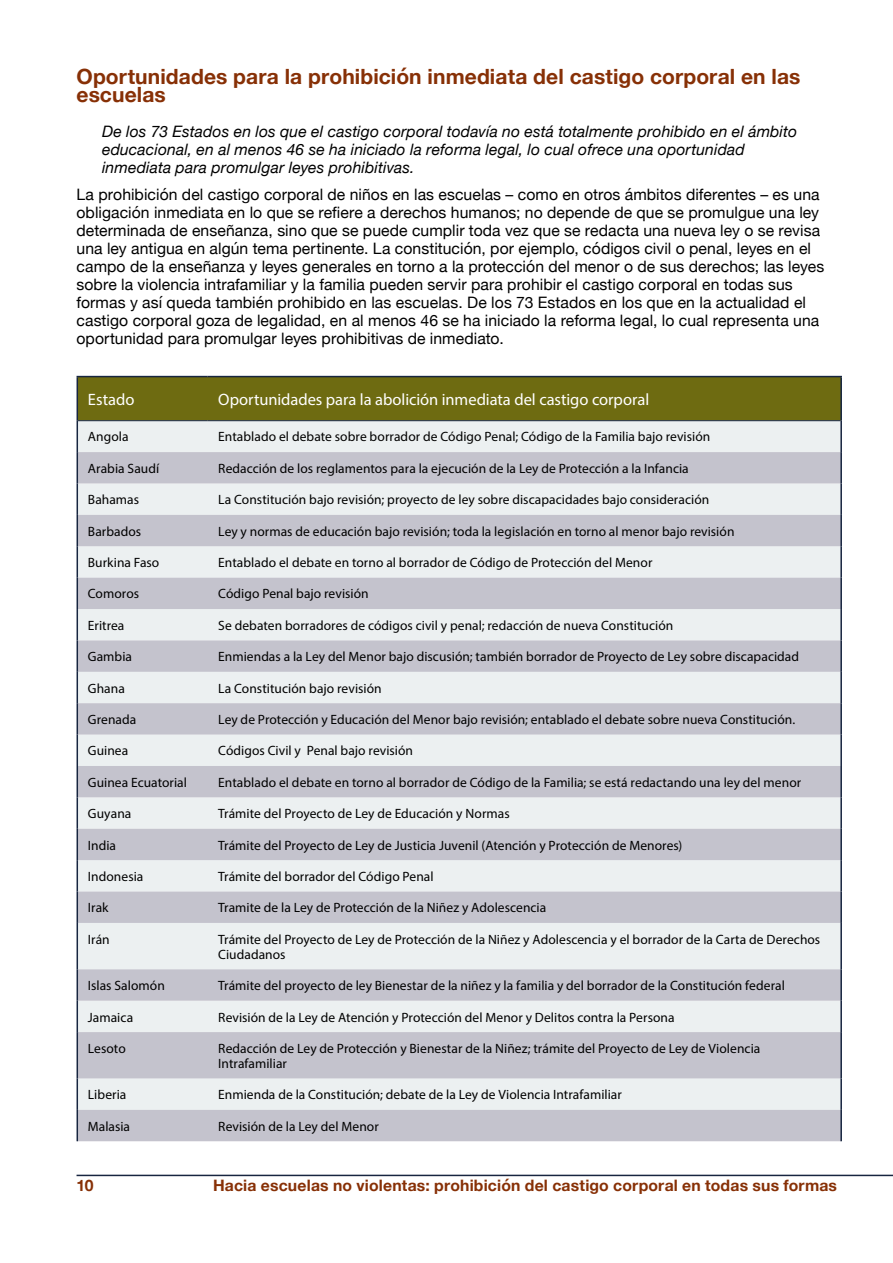
<style>
.page{position:relative;width:893px;height:1263px;background:#fff}
.page>*{position:absolute;margin:0;border:0;box-sizing:border-box;transform-origin:0 0}
.t1{font:700 21px/18px "Helvetica Neue";letter-spacing:.005em;color:#873006}
.t2{font:16.5px "Myriad Pro";color:#fff}
.t3{font:15.75px/18px "Helvetica Neue";letter-spacing:.005em;color:#000}
.t4{font:italic 15.75px/18px "Helvetica Neue";letter-spacing:.005em;color:#000}
.t5{font:700 15.75px "Helvetica Neue";letter-spacing:.01em;color:#873006}
.t6{font:13.5px/15px "Myriad Pro";letter-spacing:.005em;color:#000}
</style>
<div class="page">
<hr style="left:77px;top:1175px;width:816px;height:1px;background:#172540">
<div style="left:78px;top:377px;width:762px;height:43px;background:#6e6b11"></div>
<div style="left:78px;top:421px;width:762px;height:31px;background:#ecf0f1"></div>
<svg style="left:78px;top:452px;width:762px;height:689px;background:#d7d8de"></svg>
<hr style="left:77px;top:377px;width:1px;height:44px;background:#172540">
<hr style="left:77px;top:376px;width:131px;height:1px;background:#172540">
<hr style="left:78px;top:420px;width:130px;height:1px;background:#172540">
<hr style="left:208px;top:376px;width:634px;height:1px;background:#172540">
<hr style="left:840px;top:377px;width:2px;height:44px;background:#172540">
<hr style="left:208px;top:420px;width:632px;height:1px;background:#172540">
<hr style="left:77px;top:421px;width:1px;height:31px;background:#172540">
<hr style="left:840px;top:421px;width:2px;height:31px;background:#172540">
<hr style="left:77px;top:452px;width:1px;height:31px;background:#172540">
<hr style="left:77px;top:483px;width:1px;height:32px;background:#172540">
<hr style="left:77px;top:515px;width:1px;height:31px;background:#172540">
<hr style="left:77px;top:546px;width:1px;height:32px;background:#172540">
<hr style="left:77px;top:578px;width:1px;height:31px;background:#172540">
<hr style="left:77px;top:609px;width:1px;height:31px;background:#172540">
<hr style="left:77px;top:640px;width:1px;height:32px;background:#172540">
<hr style="left:77px;top:672px;width:1px;height:31px;background:#172540">
<hr style="left:77px;top:703px;width:1px;height:32px;background:#172540">
<hr style="left:77px;top:735px;width:1px;height:31px;background:#172540">
<hr style="left:77px;top:766px;width:1px;height:31px;background:#172540">
<hr style="left:77px;top:797px;width:1px;height:32px;background:#172540">
<hr style="left:77px;top:829px;width:1px;height:31px;background:#172540">
<hr style="left:840px;top:452px;width:2px;height:31px;background:#172540">
<hr style="left:840px;top:483px;width:2px;height:32px;background:#172540">
<hr style="left:840px;top:515px;width:2px;height:31px;background:#172540">
<hr style="left:840px;top:546px;width:2px;height:32px;background:#172540">
<hr style="left:840px;top:578px;width:2px;height:31px;background:#172540">
<hr style="left:840px;top:609px;width:2px;height:31px;background:#172540">
<hr style="left:840px;top:640px;width:2px;height:32px;background:#172540">
<hr style="left:840px;top:672px;width:2px;height:31px;background:#172540">
<hr style="left:840px;top:703px;width:2px;height:32px;background:#172540">
<hr style="left:840px;top:735px;width:2px;height:31px;background:#172540">
<hr style="left:840px;top:766px;width:2px;height:31px;background:#172540">
<hr style="left:840px;top:797px;width:2px;height:32px;background:#172540">
<hr style="left:840px;top:829px;width:2px;height:31px;background:#172540">
<hr style="left:77px;top:860px;width:1px;height:31px;background:#172540">
<hr style="left:840px;top:860px;width:2px;height:31px;background:#172540">
<hr style="left:77px;top:891px;width:1px;height:32px;background:#172540">
<hr style="left:840px;top:891px;width:2px;height:32px;background:#172540">
<hr style="left:77px;top:923px;width:1px;height:46px;background:#172540">
<hr style="left:77px;top:969px;width:1px;height:32px;background:#172540">
<hr style="left:77px;top:1001px;width:1px;height:31px;background:#172540">
<hr style="left:77px;top:1032px;width:1px;height:46px;background:#172540">
<hr style="left:840px;top:923px;width:2px;height:46px;background:#172540">
<hr style="left:840px;top:969px;width:2px;height:32px;background:#172540">
<hr style="left:840px;top:1001px;width:2px;height:31px;background:#172540">
<hr style="left:840px;top:1032px;width:2px;height:46px;background:#172540">
<hr style="left:77px;top:1078px;width:1px;height:32px;background:#172540">
<hr style="left:77px;top:1110px;width:1px;height:31px;background:#172540">
<hr style="left:840px;top:1078px;width:2px;height:32px;background:#172540">
<hr style="left:840px;top:1110px;width:2px;height:31px;background:#172540">
<h1 class="t1" style="left:77px;top:68px;width:725px">Oportunidades para la prohibición inmediata del castigo corporal en las escuelas</h1>
<p class="t4" style="left:102px;top:124px;width:696px">De los 73 Estados en los que el castigo corporal todavía no está totalmente prohibido en el ámbito educacional, en al menos 46 se ha iniciado la reforma legal, lo cual ofrece una oportunidad inmediata para promulgar leyes prohibitivas.</p>
<p class="t3" style="left:77px;top:186px;width:749px">La prohibición del castigo corporal de niños en las escuelas – como en otros ámbitos diferentes – es una obligación inmediata en lo que se refiere a derechos humanos; no depende de que se promulgue una ley determinada de enseñanza, sino que se puede cumplir toda vez que se redacta una nueva ley o se revisa una ley antigua en algún tema pertinente. La constitución, por ejemplo, códigos civil o penal, leyes en el campo de la enseñanza y leyes generales en torno a la protección del menor o de sus derechos; las leyes sobre la violencia intrafamiliar y la familia pueden servir para prohibir el castigo corporal en todas sus formas y así queda también prohibido en las escuelas. De los 73 Estados en los que en la actualidad el castigo corporal goza de legalidad, en al menos 46 se ha iniciado la reforma legal, lo cual representa una oportunidad para promulgar leyes prohibitivas de inmediato.</p>
<p class="t2" style="left:88px;top:389px;width:48px">Estado</p>
<p class="t2" style="left:218px;top:389px;width:432px">Oportunidades para la abolición inmediata del castigo corporal</p>
<p class="t6" style="left:88px;top:429px;width:42px">Angola</p>
<p class="t6" style="left:218px;top:429px;width:494px">Entablado el debate sobre borrador de Código Penal; Código de la Familia bajo revisión</p>
<p class="t6" style="left:88px;top:461px;width:73px">Arabia Saudí</p>
<p class="t6" style="left:218px;top:461px;width:472px">Redacción de los reglamentos para la ejecución de la Ley de Protección a la Infancia</p>
<p class="t6" style="left:88px;top:492px;width:53px">Bahamas</p>
<p class="t6" style="left:218px;top:492px;width:492px">La Constitución bajo revisión; proyecto de ley sobre discapacidades bajo consideración</p>
<p class="t6" style="left:88px;top:523px;width:55px">Barbados</p>
<p class="t6" style="left:218px;top:523px;width:518px">Ley y normas de educación bajo revisión; toda la legislación en torno al menor bajo revisión</p>
<p class="t6" style="left:88px;top:555px;width:73px">Burkina Faso</p>
<p class="t6" style="left:218px;top:555px;width:436px">Entablado el debate en torno al borrador de Código de Protección del Menor</p>
<p class="t6" style="left:88px;top:586px;width:53px">Comoros</p>
<p class="t6" style="left:218px;top:586px;width:152px">Código Penal bajo revisión</p>
<p class="t6" style="left:88px;top:617px;width:38px">Eritrea</p>
<p class="t6" style="left:218px;top:617px;width:457px">Se debaten borradores de códigos civil y penal; redacción de nueva Constitución</p>
<p class="t6" style="left:88px;top:649px;width:46px">Gambia</p>
<p class="t6" style="left:218px;top:649px;width:582px">Enmiendas a la Ley del Menor bajo discusión; también borrador de Proyecto de Ley sobre discapacidad</p>
<p class="t6" style="left:88px;top:680px;width:38px">Ghana</p>
<p class="t6" style="left:218px;top:680px;width:165px">La Constitución bajo revisión</p>
<p class="t6" style="left:88px;top:712px;width:50px">Grenada</p>
<p class="t6" style="left:218px;top:712px;width:579px">Ley de Protección y Educación del Menor bajo revisión; entablado el debate sobre nueva Constitución.</p>
<p class="t6" style="left:88px;top:743px;width:42px">Guinea</p>
<p class="t6" style="left:218px;top:743px;width:196px">Códigos Civil y Penal bajo revisión</p>
<p class="t6" style="left:88px;top:774px;width:101px">Guinea Ecuatorial</p>
<p class="t6" style="left:218px;top:774px;width:584px">Entablado el debate en torno al borrador de Código de la Familia; se está redactando una ley del menor</p>
<p class="t6" style="left:88px;top:806px;width:45px">Guyana</p>
<p class="t6" style="left:218px;top:806px;width:293px">Trámite del Proyecto de Ley de Educación y Normas</p>
<p class="t6" style="left:88px;top:837px;width:30px">India</p>
<p class="t6" style="left:218px;top:837px;width:465px">Trámite del Proyecto de Ley de Justicia Juvenil (Atención y Protección de Menores)</p>
<p class="t6" style="left:88px;top:869px;width:57px">Indonesia</p>
<p class="t6" style="left:218px;top:869px;width:217px">Trámite del borrador del Código Penal</p>
<p class="t6" style="left:88px;top:900px;width:22px">Irak</p>
<p class="t6" style="left:218px;top:900px;width:330px">Tramite de la Ley de Protección de la Niñez y Adolescencia</p>
<p class="t6" style="left:88px;top:931px;width:23px">Irán</p>
<p class="t6" style="left:218px;top:931px;width:603px">Trámite del Proyecto de Ley de Protección de la Niñez y Adolescencia y el borrador de la Carta de Derechos<br>Ciudadanos</p>
<p class="t6" style="left:88px;top:978px;width:78px">Islas Salomón</p>
<p class="t6" style="left:218px;top:978px;width:568px">Trámite del proyecto de ley Bienestar de la niñez y la familia y del borrador de la Constitución federal</p>
<p class="t6" style="left:88px;top:1009px;width:47px">Jamaica</p>
<p class="t6" style="left:218px;top:1009px;width:458px">Revisión de la Ley de Atención y Protección del Menor y Delitos contra la Persona</p>
<p class="t6" style="left:88px;top:1041px;width:39px">Lesoto</p>
<p class="t6" style="left:218px;top:1041px;width:544px">Redacción de Ley de Protección y Bienestar de la Niñez; trámite del Proyecto de Ley de Violencia<br>Intrafamiliar</p>
<p class="t6" style="left:88px;top:1087px;width:40px">Liberia</p>
<p class="t6" style="left:218px;top:1087px;width:405px">Enmienda de la Constitución; debate de la Ley de Violencia Intrafamiliar</p>
<p class="t6" style="left:88px;top:1118px;width:44px">Malasia</p>
<p class="t6" style="left:218px;top:1118px;width:162px">Revisión de la Ley del Menor</p>
<p class="t5" style="left:77px;top:1173px;width:19px">10</p>
<p class="t5" style="left:213px;top:1173px;width:625px">Hacia escuelas no violentas: prohibición del castigo corporal en todas sus formas</p>
</div>
